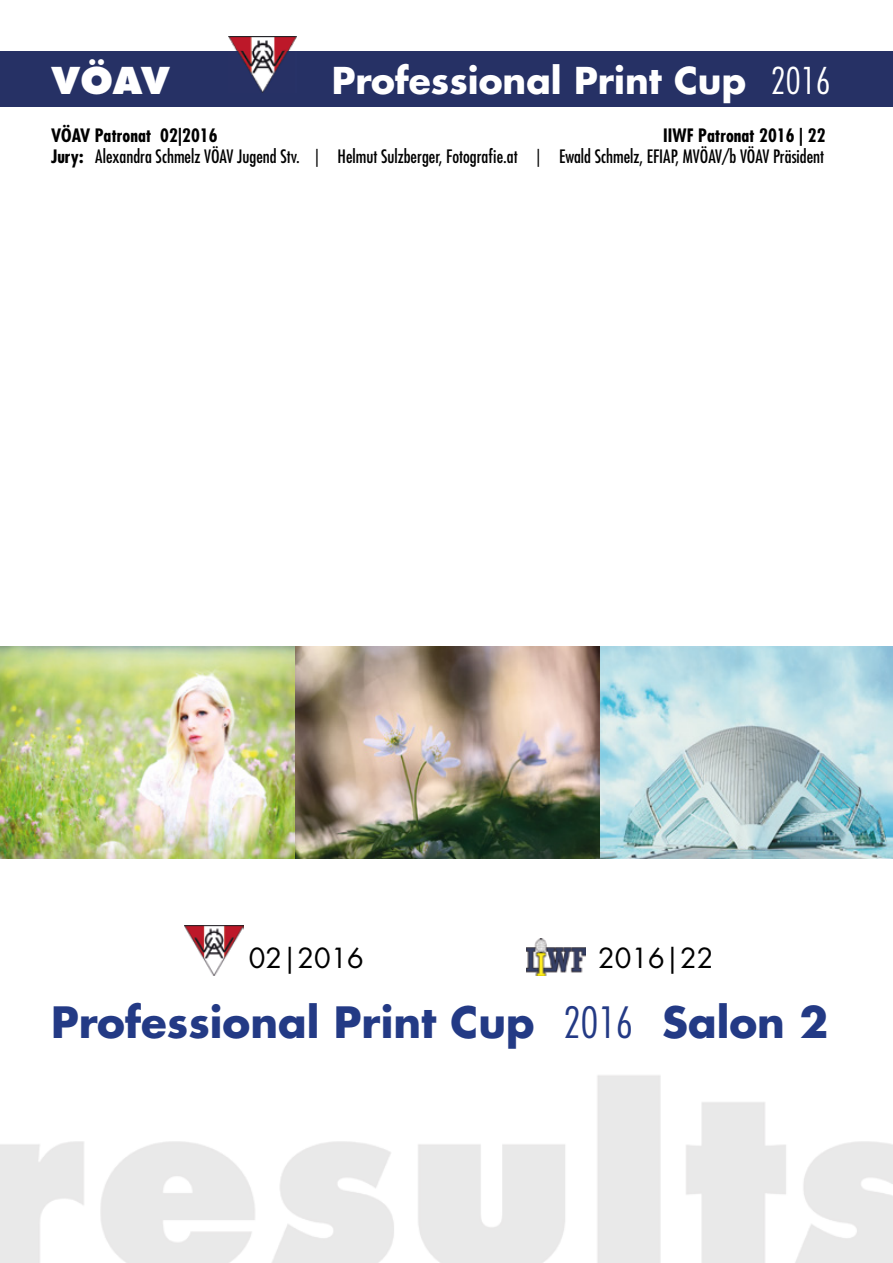
<style>
.page{position:relative;width:893px;height:1263px;background:#fff}
.page>*{position:absolute;margin:0;border:0;box-sizing:border-box;transform-origin:0 0}
.t1{font:700 42px "Futura";color:#233a85}
.t2{font:700 36px "Futura";color:#fff}
.t3{font:800 36px "Futura";color:#fff}
.t4{font:27px "Futura";color:#000}
.t5{font:condensed 18px/21.6px "Futura";color:#000;text-align:right}
.t6{font:700 condensed 18px "Futura";color:#000}
.s1{font-weight:300;font-stretch:condensed}
.s2{font-weight:700}
</style>
<div class="page">
<div style="left:0;top:51px;width:893px;height:56px;background:#263165"></div>
<img style="left:229px;top:36px;width:67px;height:56px">
<img style="left:184px;top:926px;width:60px;height:50px">
<img style="left:526px;top:939px;width:60px;height:37px">
<img style="left:1px;top:1075px;width:892px;height:188px">
<img style="left:0;top:646px;width:893px;height:212px">
<h2 class="t3" style="left:51px;top:58px;width:120px">VÖAV</h2>
<h2 class="t2" style="left:332px;top:57px;width:501px">Professional Print Cup <span class="s1">2016</span></h2>
<p class="t6" style="left:51px;top:124px;width:168px">VÖAV Patronat 02|2016</p>
<p class="t5" style="left:51px;top:124px;width:776px"><span class="s2">IIWF Patronat 2016 | 22<br>Jury:</span> Alexandra Schmelz VÖAV Jugend Stv. | Helmut Sulzberger, Fotografie.at | Ewald Schmelz, EFIAP, MVÖAV/b VÖAV Präsident</p>
<h3 class="t4" style="left:249px;top:941px;width:117px">02|2016</h3>
<h3 class="t4" style="left:598px;top:941px;width:117px">2016|22</h3>
<h1 class="t1" style="left:51px;top:994px;width:779px">Professional Print Cup <span class="s1">2016</span> Salon 2</h1>
</div>
